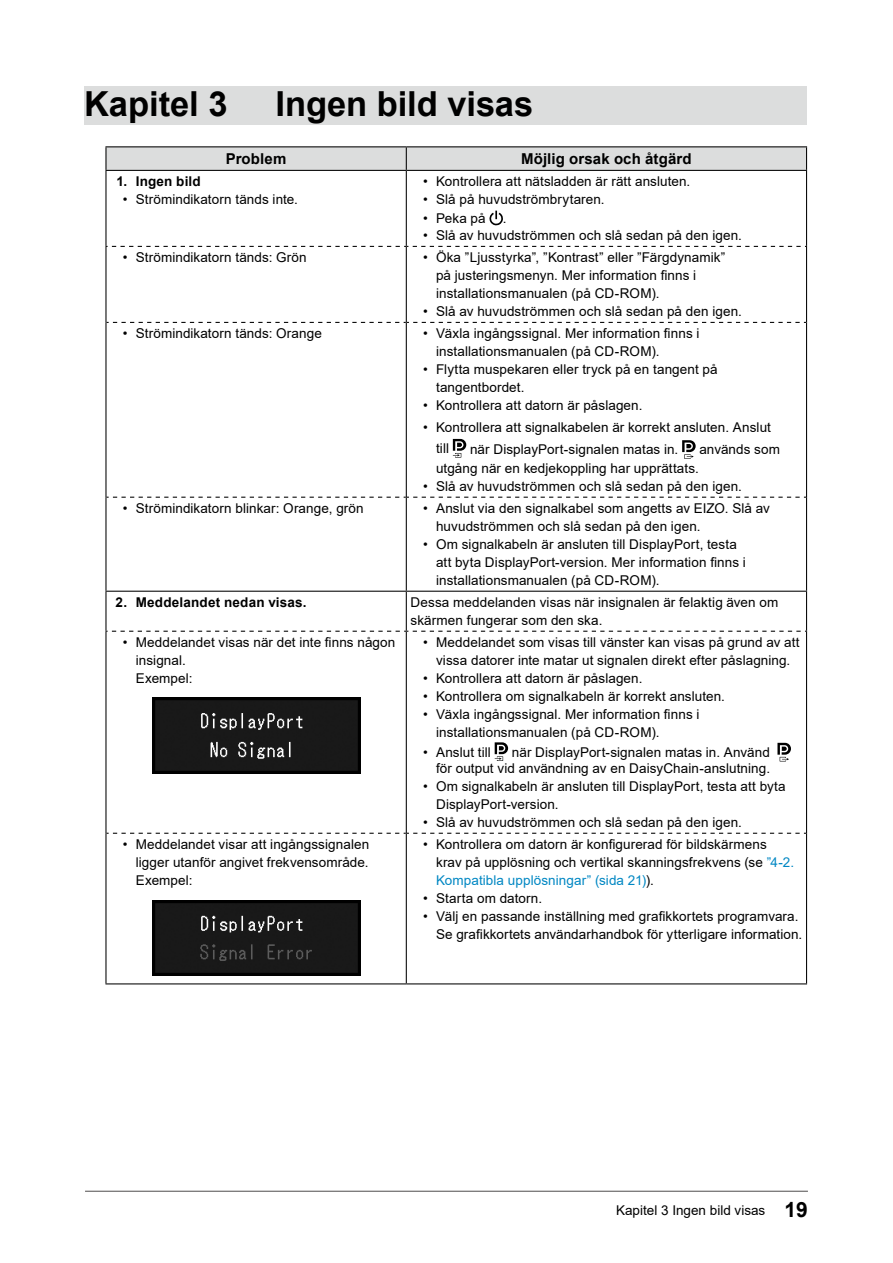
<style>
.page{position:relative;width:893px;height:1263px;background:#fff}
.page>*{position:absolute;margin:0;border:0;box-sizing:border-box;transform-origin:0 0}
.t1{font:700 34.5px "Arial";color:#000}
.t2{font:700 15px "Arial";letter-spacing:.01em;color:#000}
.t3{font:13.5px/18px "Arial";letter-spacing:.005em;color:#000}
.t4{font:700 13.5px "Arial";letter-spacing:.015em;color:#000}
.s1{color:#0087c3}
.s2{font-weight:700;font-size:21px}
</style>
<div class="page">
<hr style="left:85px;top:1191px;width:723px;height:1px;background:#595757">
<div style="left:84px;top:86px;width:723px;height:39px;background:#dcdddd"></div>
<svg style="left:105px;top:246px;width:702px;height:1px"></svg>
<svg style="left:106px;top:322px;width:700px;height:1px"></svg>
<svg style="left:106px;top:497px;width:700px;height:1px"></svg>
<svg style="left:105px;top:631px;width:702px;height:1px"></svg>
<svg style="left:106px;top:833px;width:700px;height:1px"></svg>
<hr style="left:105px;top:591px;width:301px;height:1px;background:#000">
<hr style="left:406px;top:591px;width:401px;height:1px;background:#000">
<hr style="left:105px;top:146px;width:301px;height:1px;background:#000">
<hr style="left:406px;top:146px;width:401px;height:1px;background:#000">
<svg style="left:105px;top:147px;width:702px;height:23px;background:#d6d7d7"></svg>
<hr style="left:105px;top:170px;width:301px;height:1px;background:#000">
<hr style="left:406px;top:170px;width:401px;height:1px;background:#000">
<hr style="left:105px;top:171px;width:1px;height:75px;background:#000">
<hr style="left:406px;top:171px;width:1px;height:75px;background:#000">
<hr style="left:806px;top:171px;width:1px;height:75px;background:#000">
<hr style="left:105px;top:592px;width:1px;height:39px;background:#000">
<hr style="left:406px;top:592px;width:1px;height:39px;background:#000">
<hr style="left:806px;top:592px;width:1px;height:39px;background:#000">
<hr style="left:105px;top:983px;width:301px;height:1px;background:#000">
<hr style="left:406px;top:983px;width:401px;height:1px;background:#000">
<hr style="left:105px;top:247px;width:1px;height:75px;background:#000">
<hr style="left:406px;top:247px;width:1px;height:75px;background:#000">
<hr style="left:806px;top:247px;width:1px;height:75px;background:#000">
<hr style="left:105px;top:322px;width:1px;height:175px;background:#000">
<hr style="left:406px;top:322px;width:1px;height:175px;background:#000">
<hr style="left:806px;top:322px;width:1px;height:175px;background:#000">
<hr style="left:105px;top:497px;width:1px;height:94px;background:#000">
<hr style="left:406px;top:497px;width:1px;height:94px;background:#000">
<hr style="left:806px;top:497px;width:1px;height:94px;background:#000">
<hr style="left:105px;top:632px;width:1px;height:201px;background:#000">
<hr style="left:406px;top:632px;width:1px;height:201px;background:#000">
<hr style="left:806px;top:632px;width:1px;height:201px;background:#000">
<hr style="left:105px;top:833px;width:1px;height:150px;background:#000">
<hr style="left:406px;top:833px;width:1px;height:150px;background:#000">
<hr style="left:806px;top:833px;width:1px;height:150px;background:#000">
<svg style="left:489px;top:211px;width:14px;height:14px"></svg>
<svg style="left:453px;top:439px;width:13px;height:18px"></svg>
<svg style="left:682px;top:440px;width:14px;height:19px"></svg>
<img style="left:152px;top:698px;width:208px;height:75px">
<svg style="left:495px;top:742px;width:13px;height:19px"></svg>
<svg style="left:777px;top:743px;width:14px;height:18px"></svg>
<img style="left:152px;top:900px;width:208px;height:75px">
<h1 class="t1" style="left:84px;top:79px;width:145px">Kapitel 3</h1>
<h1 class="t1" style="left:276px;top:79px;width:259px">Ingen bild visas</h1>
<p class="t2" style="left:226px;top:148px;width:62px">Problem</p>
<p class="t2" style="left:521px;top:148px;width:172px">Möjlig orsak och åtgärd</p>
<p class="t4" style="left:116px;top:172px;width:86px">1. Ingen bild</p>
<p class="t3" style="left:123px;top:190px;width:177px">• Strömindikatorn tänds inte.</p>
<p class="t3" style="left:423px;top:172px;width:269px">• Kontrollera att nätsladden är rätt ansluten.</p>
<p class="t3" style="left:423px;top:190px;width:183px">• Slå på huvudströmbrytaren.</p>
<p class="t3" style="left:423px;top:209px;width:64px">• Peka på</p>
<p class="t3" style="left:503px;top:209px;width:5px">.</p>
<p class="t3" style="left:423px;top:226px;width:320px">• Slå av huvudströmmen och slå sedan på den igen.</p>
<p class="t3" style="left:123px;top:248px;width:185px">• Strömindikatorn tänds: Grön</p>
<p class="t3" style="left:436px;top:248px;width:291px;text-indent:-13px">• Öka ”Ljusstyrka”, ”Kontrast” eller ”Färgdynamik” på justeringsmenyn. Mer information finns i installationsmanualen (på CD-ROM).</p>
<p class="t3" style="left:423px;top:302px;width:320px">• Slå av huvudströmmen och slå sedan på den igen.</p>
<p class="t3" style="left:123px;top:324px;width:200px">• Strömindikatorn tänds: Orange</p>
<p class="t3" style="left:436px;top:324px;width:265px;text-indent:-13px">• Växla ingångssignal. Mer information finns i installationsmanualen (på CD-ROM).</p>
<p class="t3" style="left:436px;top:360px;width:283px;text-indent:-13px">• Flytta muspekaren eller tryck på en tangent på tangentbordet.</p>
<p class="t3" style="left:423px;top:396px;width:221px">• Kontrollera att datorn är påslagen.</p>
<p class="t3" style="left:436px;top:417px;width:336px;line-height:21px;text-indent:-13px">• Kontrollera att signalkabelen är korrekt ansluten. Anslut till</p>
<p class="t3" style="left:470px;top:440px;width:210px">när DisplayPort-signalen matas in.</p>
<p class="t3" style="left:699px;top:440px;width:82px">används som</p>
<p class="t3" style="left:436px;top:459px;width:264px">utgång när en kedjekoppling har upprättats.</p>
<p class="t3" style="left:423px;top:477px;width:320px">• Slå av huvudströmmen och slå sedan på den igen.</p>
<p class="t3" style="left:123px;top:499px;width:242px">• Strömindikatorn blinkar: Orange, grön</p>
<p class="t3" style="left:436px;top:499px;width:335px;text-indent:-13px">• Anslut via den signalkabel som angetts av EIZO. Slå av huvudströmmen och slå sedan på den igen.</p>
<p class="t3" style="left:436px;top:535px;width:311px;text-indent:-13px">• Om signalkabeln är ansluten till DisplayPort, testa att byta DisplayPort-version. Mer information finns i installationsmanualen (på CD-ROM).</p>
<p class="t4" style="left:116px;top:593px;width:193px">2. Meddelandet nedan visas.</p>
<p class="t3" style="left:411px;top:593px;width:369px">Dessa meddelanden visas när insignalen är felaktig även om skärmen fungerar som den ska.</p>
<p class="t3" style="left:136px;top:633px;width:261px;text-indent:-13px">• Meddelandet visas när det inte finns någon insignal.<br>Exempel:</p>
<p class="t3" style="left:423px;top:633px;width:378px;text-align:center">• Meddelandet som visas till vänster kan visas på grund av att vissa datorer inte matar ut signalen direkt efter påslagning.</p>
<p class="t3" style="left:423px;top:669px;width:221px">• Kontrollera att datorn är påslagen.</p>
<p class="t3" style="left:423px;top:687px;width:303px">• Kontrollera om signalkabeln är korrekt ansluten.</p>
<p class="t3" style="left:436px;top:705px;width:265px;text-indent:-13px">• Växla ingångssignal. Mer information finns i installationsmanualen (på CD-ROM).</p>
<p class="t3" style="left:423px;top:743px;width:69px">• Anslut till</p>
<p class="t3" style="left:436px;top:745px;width:336px;line-height:15.8px;text-align:right">när DisplayPort-signalen matas in. Använd<br>för output vid användning av en DaisyChain-anslutning.</p>
<p class="t3" style="left:436px;top:777px;width:351px;text-indent:-13px">• Om signalkabeln är ansluten till DisplayPort, testa att byta<br>DisplayPort-version.</p>
<p class="t3" style="left:423px;top:813px;width:320px">• Slå av huvudströmmen och slå sedan på den igen.</p>
<p class="t3" style="left:136px;top:835px;width:235px;text-align:justify;text-indent:-13px">• Meddelandet visar att ingångssignalen ligger utanför angivet frekvensområde.<br>Exempel:</p>
<p class="t3" style="left:436px;top:835px;width:360px;text-indent:-13px">• Kontrollera om datorn är konfigurerad för bildskärmens krav på upplösning och vertikal skanningsfrekvens (se <span class="s1">”4-2.<br>Kompatibla upplösningar” (sida 21)</span>).</p>
<p class="t3" style="left:423px;top:889px;width:120px">• Starta om datorn.</p>
<p class="t3" style="left:423px;top:907px;width:380px;text-align:right">• Välj en passande inställning med grafikkortets programvara.<br>Se grafikkortets användarhandbok för ytterligare information.</p>
<p class="t3" style="left:616px;top:1201px;width:193px">Kapitel 3 Ingen bild visas <span class="s2">19</span></p>
</div>
